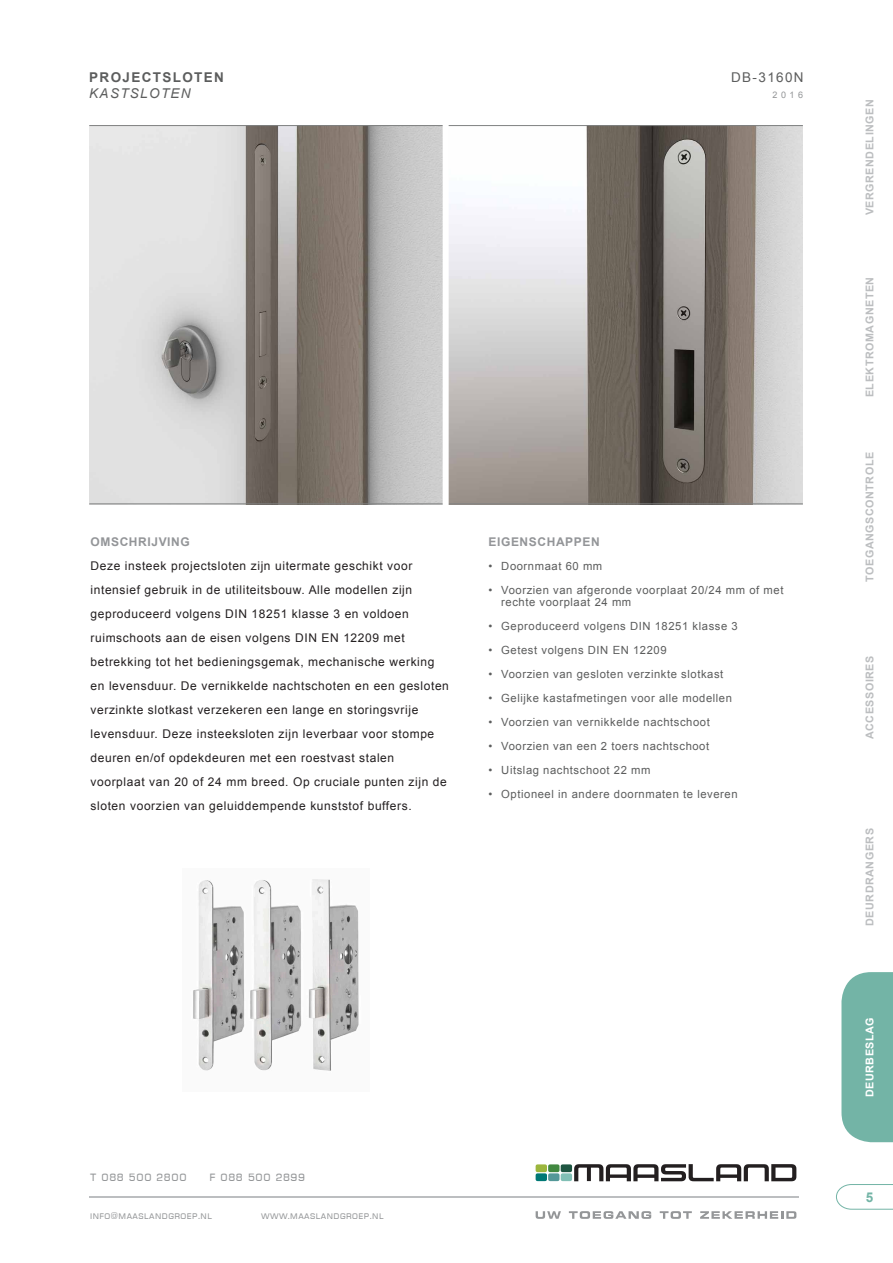
<style>
.page{position:relative;width:893px;height:1263px;background:#fff}
.page>*{position:absolute;margin:0;border:0;box-sizing:border-box;transform-origin:0 0}
.t1{font:700 13.5px "Arial";letter-spacing:.1em;color:#5c5d5d}
.t2{font:italic 13.5px "Arial";letter-spacing:.1em;color:#5c5d5d}
.t3{font:13.5px "Arial";letter-spacing:.1em;color:#5c5d5d}
.t4{font:700 13.5px "Arial";color:#73b4a6}
.t5{font:12.75px "Eurostile DCD";letter-spacing:.05em;color:#949698}
.t6{font:12px/24px "Arial";letter-spacing:.05em;color:#231f20}
.t7{font:700 12px "Arial";letter-spacing:.05em;color:#939598}
.t8{font:11.25px/12px "Arial";letter-spacing:.05em;color:#5c5d5d}
.t9{font:700 10.8px "Arial";letter-spacing:.05em;color:#bcbec0}
.t10{font:700 10.8px "Arial";letter-spacing:.05em;color:#fff}
.t11{font:9.75px "Eurostile DCD";letter-spacing:.05em;color:#949698}
.t12{font:9px "Arial";color:#949698}
</style>
<div class="page">
<svg style="left:841px;top:972px;width:52px;height:170px;background:#7bb8ab"></svg>
<hr style="left:89px;top:1196px;width:710px;height:1px;background:#bcbec0">
<svg style="left:536px;top:1211px;width:25px;height:8px"></svg>
<svg style="left:569px;top:1211px;width:82px;height:8px"></svg>
<svg style="left:660px;top:1211px;width:32px;height:8px"></svg>
<svg style="left:700px;top:1211px;width:96px;height:8px"></svg>
<svg style="left:536px;top:1164px;width:260px;height:17px"></svg>
<svg style="left:836px;top:1184px;width:57px;height:26px"></svg>
<img style="left:89px;top:126px;width:354px;height:377px">
<img style="left:449px;top:126px;width:354px;height:377px">
<hr style="left:89px;top:125px;width:714px;height:1px;background:#7f8181">
<hr style="left:89px;top:503px;width:714px;height:1px;background:#7f8181">
<div style="left:443px;top:121px;width:6px;height:386px;background:#fff"></div>
<img style="left:193px;top:879px;width:166px;height:192px">
<p class="t1" style="left:89px;top:68px;width:136px">PROJECTSLOTEN</p>
<p class="t2" style="left:89px;top:85px;width:103px">KASTSLOTEN</p>
<p class="t3" style="left:731px;top:68px;width:74px">DB-3160N</p>
<p class="t12" style="left:772px;top:89px;width:32px">2016</p>
<p class="t7" style="left:91px;top:534px;width:101px">OMSCHRIJVING</p>
<p class="t6" style="left:91px;top:554px;width:360px">Deze insteek projectsloten zijn uitermate geschikt voor intensief gebruik in de utiliteitsbouw. Alle modellen zijn geproduceerd volgens DIN 18251 klasse 3 en voldoen ruimschoots aan de eisen volgens DIN EN 12209 met betrekking tot het bedieningsgemak, mechanische werking en levensduur. De vernikkelde nachtschoten en een gesloten verzinkte slotkast verzekeren een lange en storingsvrije levensduur. Deze insteeksloten zijn leverbaar voor stompe deuren en/of opdekdeuren met een roestvast stalen voorplaat van 20 of 24 mm breed. Op cruciale punten zijn de sloten voorzien van geluiddempende kunststof buffers.</p>
<p class="t7" style="left:489px;top:534px;width:113px">EIGENSCHAPPEN</p>
<p class="t8" style="left:489px;top:560px;width:115px">• Doornmaat 60 mm</p>
<p class="t8" style="left:501px;top:584px;width:284px;text-indent:-13px">• Voorzien van afgeronde voorplaat 20/24 mm of met rechte voorplaat 24 mm</p>
<p class="t8" style="left:489px;top:620px;width:251px">• Geproduceerd volgens DIN 18251 klasse 3</p>
<p class="t8" style="left:489px;top:644px;width:180px">• Getest volgens DIN EN 12209</p>
<p class="t8" style="left:489px;top:668px;width:236px">• Voorzien van gesloten verzinkte slotkast</p>
<p class="t8" style="left:489px;top:692px;width:245px">• Gelijke kastafmetingen voor alle modellen</p>
<p class="t8" style="left:489px;top:716px;width:223px">• Voorzien van vernikkelde nachtschoot</p>
<p class="t8" style="left:489px;top:740px;width:222px">• Voorzien van een 2 toers nachtschoot</p>
<p class="t8" style="left:489px;top:764px;width:163px">• Uitslag nachtschoot 22 mm</p>
<p class="t8" style="left:489px;top:788px;width:251px">• Optioneel in andere doornmaten te leveren</p>
<p class="t5" style="left:90px;top:1170px;width:98px">t 088 500 2800</p>
<p class="t5" style="left:210px;top:1170px;width:97px">f 088 500 2899</p>
<p class="t11" style="left:90px;top:1210px;width:123px">info@maaslandgroep.nl</p>
<p class="t11" style="left:261px;top:1210px;width:124px">www.maaslandgroep.nl</p>
<p class="t9" style="left:863px;top:215px;width:118px;rotate:-90deg">VERGRENDELINGEN</p>
<p class="t9" style="left:863px;top:397px;width:122px;rotate:-90deg">ELEKTROMAGNETEN</p>
<p class="t9" style="left:863px;top:582px;width:131px;rotate:-90deg">TOEGANGSCONTROLE</p>
<p class="t9" style="left:863px;top:739px;width:85px;rotate:-90deg">ACCESSOIRES</p>
<p class="t9" style="left:863px;top:926px;width:99px;rotate:-90deg">DEURDRANGERS</p>
<p class="t10" style="left:863px;top:1097px;width:82px;rotate:-90deg">DEURBESLAG</p>
<p class="t4" style="left:866px;top:1188px;width:9px">5</p>
</div>
